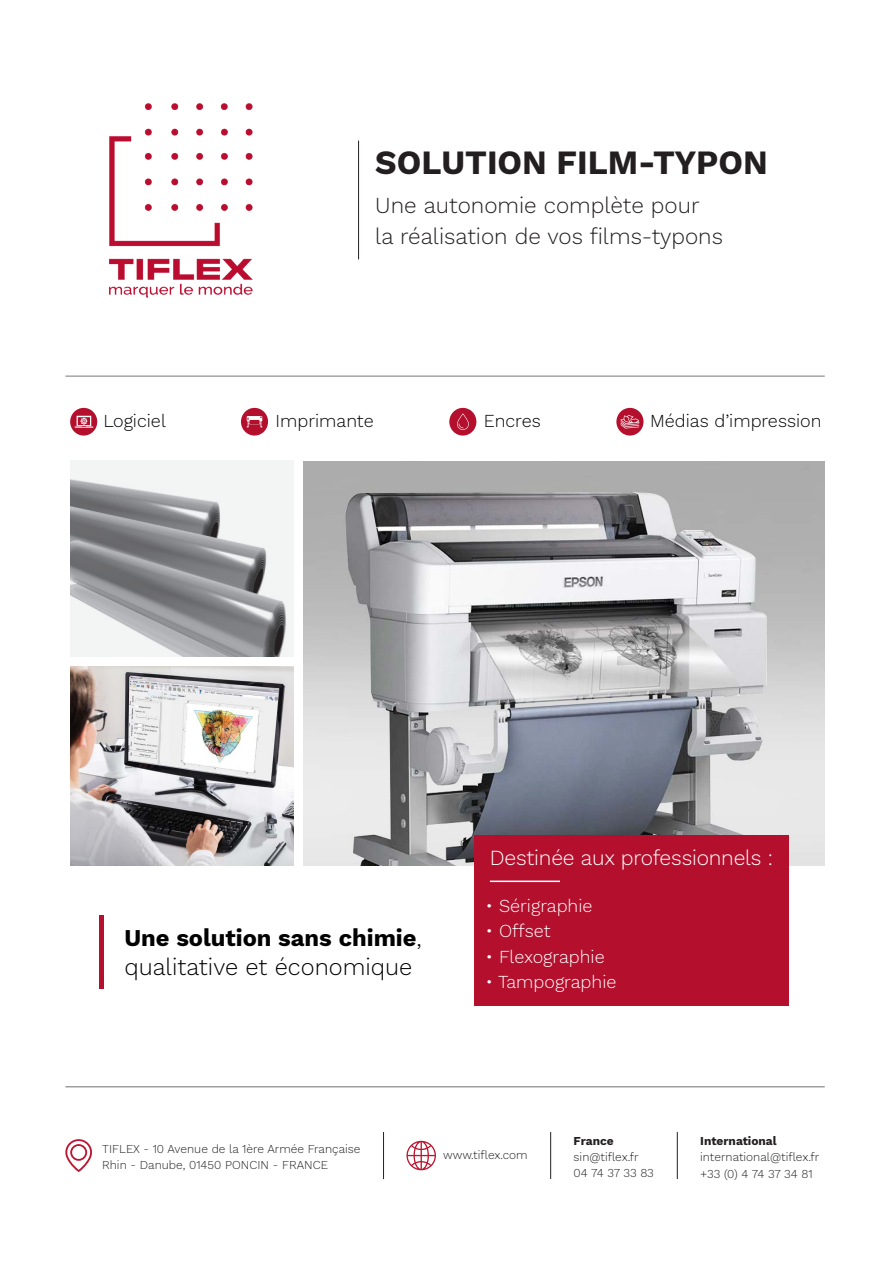
<style>
.page{position:relative;width:893px;height:1263px;background:#fff}
.page>*{position:absolute;margin:0;border:0;box-sizing:border-box;transform-origin:0 0}
.t1{font:700 33.45px "Work Sans";color:#231f20}
.t2{font:300 23.7px/28.3px "Work Sans";color:#000001}
.t3{font:300 22.5px/31.5px "Work Sans";color:#231f20}
.t4{font:300 21.15px "Work Sans";letter-spacing:-.01em;color:#fff}
.t5{font:300 18px "Work Sans";color:#fff}
.t6{font:300 18px "Work Sans";color:#000001}
.t7{font:300 12px/16.4px "Work Sans";color:#231f20}
.t8{font:700 12px "Work Sans";color:#231f20}
.s1{font-weight:700}
</style>
<div class="page">
<img style="left:303px;top:461px;width:522px;height:405px">
<img style="left:109px;top:103px;width:144px;height:195px">
<hr style="left:358px;top:141px;width:1px;height:118px;background:#231f20">
<div style="left:99px;top:915px;width:5px;height:74px;background:#b40f2d"></div>
<img style="left:70px;top:460px;width:223px;height:197px">
<img style="left:70px;top:666px;width:223px;height:200px">
<hr style="left:65px;top:1086px;width:760px;height:1px;background:#231f20">
<div style="left:474px;top:835px;width:315px;height:171px;background:#b40f2d"></div>
<hr style="left:490px;top:880px;width:70px;height:2px;background:#fff">
<div style="left:241px;top:408px;width:27px;height:28px;background:#b40f2d;border-radius:50%"></div>
<svg style="left:247px;top:416px;width:15px;height:11px"></svg>
<div style="left:449px;top:408px;width:27px;height:28px;background:#b40f2d;border-radius:50%"></div>
<svg style="left:457px;top:413px;width:12px;height:17px"></svg>
<div style="left:70px;top:408px;width:27px;height:28px;background:#b40f2d;border-radius:50%"></div>
<svg style="left:74px;top:416px;width:19px;height:12px"></svg>
<div style="left:616px;top:408px;width:27px;height:28px;background:#b40f2d;border-radius:50%"></div>
<svg style="left:620px;top:415px;width:19px;height:13px"></svg>
<hr style="left:65px;top:376px;width:760px;height:1px;background:#231f20">
<hr style="left:677px;top:1132px;width:1px;height:47px;background:#231f20">
<svg style="left:406px;top:1141px;width:30px;height:29px"></svg>
<svg style="left:65px;top:1139px;width:27px;height:33px"></svg>
<hr style="left:383px;top:1132px;width:1px;height:47px;background:#231f20">
<hr style="left:550px;top:1132px;width:1px;height:47px;background:#231f20">
<h1 class="t1" style="left:375px;top:137px;width:394px">SOLUTION FILM-TYPON</h1>
<h3 class="t3" style="left:375px;top:188px;width:349px">Une autonomie complète pour la réalisation de vos films-typons</h3>
<h3 class="t6" style="left:103px;top:408px;width:64px">Logiciel</h3>
<h3 class="t6" style="left:276px;top:408px;width:100px">Imprimante</h3>
<h3 class="t6" style="left:484px;top:408px;width:59px">Encres</h3>
<h3 class="t6" style="left:650px;top:408px;width:173px">Médias d’impression</h3>
<h2 class="t2" style="left:124px;top:923px;width:299px"><span class="s1">Une solution sans chimie</span>, qualitative et économique</h2>
<h3 class="t4" style="left:490px;top:842px;width:285px">Destinée aux professionnels :</h3>
<h3 class="t5" style="left:486px;top:892px;width:108px">• Sérigraphie</h3>
<h3 class="t5" style="left:486px;top:917px;width:66px">• Offset</h3>
<h3 class="t5" style="left:486px;top:943px;width:121px">• Flexographie</h3>
<h3 class="t5" style="left:486px;top:968px;width:132px">• Tampographie</h3>
<p class="t7" style="left:102px;top:1140px;width:260px">TIFLEX - 10 Avenue de la 1ère Armée Française<br>Rhin - Danube, 01450 PONCIN - FRANCE</p>
<p class="t7" style="left:443px;top:1146px;width:86px">www.tiflex.com</p>
<p class="t8" style="left:574px;top:1131px;width:42px">France</p>
<p class="t7" style="left:574px;top:1148px;width:82px">sin@tiflex.fr<br>04 74 37 33 83</p>
<p class="t8" style="left:700px;top:1131px;width:78px">International</p>
<p class="t7" style="left:700px;top:1148px;width:121px">international@tiflex.fr +33 (0) 4 74 37 34 81</p>
</div>
